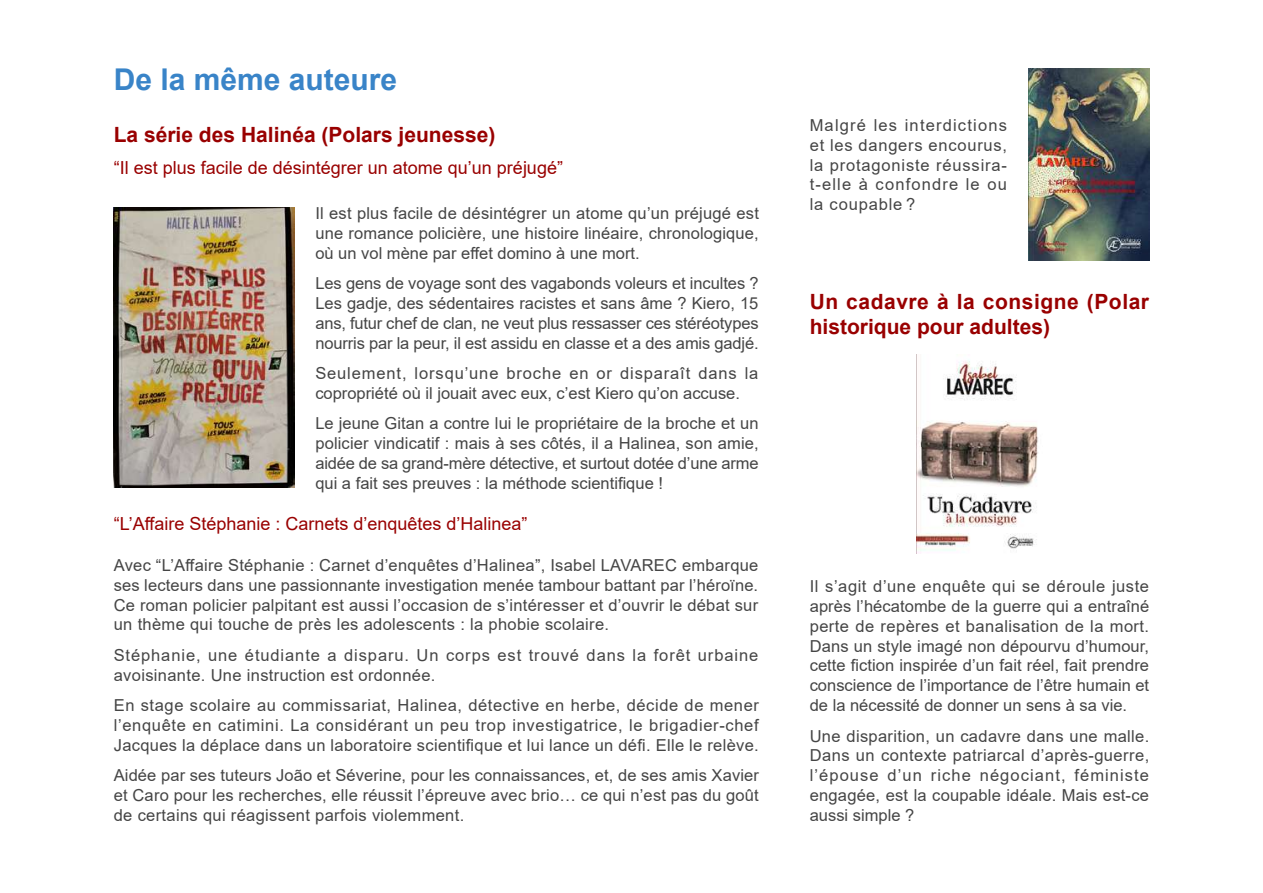
<style>
.page{position:relative;width:1263px;height:893px;background:#fff}
.page>*{position:absolute;margin:0;border:0;box-sizing:border-box;transform-origin:0 0}
.t1{font:700 30px "Arial";color:#3984c8}
.t2{font:700 21px/25.2px "Arial";letter-spacing:.025em;color:#900}
.t3{font:700 21px "Arial";color:#900}
.t4{font:18px "Arial";color:#900}
.t5{font:16.5px/19.8px "Arial";letter-spacing:.02em;color:#454545;text-align:justify}
.t6{font:16.5px/19.8px "Arial";letter-spacing:.055em;color:#454545}
.t7{font:16.5px/19.8px "Arial";color:#454545}
</style>
<div class="page">
<img style="left:114px;top:207px;width:180px;height:281px">
<img style="left:1028px;top:69px;width:121px;height:192px">
<img style="left:917px;top:360px;width:121px;height:193px">
<h1 class="t1" style="left:114px;top:58px;width:285px">De la même auteure</h1>
<p class="t3" style="left:114px;top:120px;width:383px">La série des Halinéa (Polars jeunesse)</p>
<p class="t4" style="left:114px;top:155px;width:451px">“Il est plus facile de désintégrer un atome qu’un préjugé”</p>
<p class="t5" style="left:315px;top:203px;width:445px">Il est plus facile de désintégrer un atome qu’un préjugé est une romance policière, une histoire linéaire, chronologique, où un vol mène par effet domino à une mort.</p>
<p class="t5" style="left:315px;top:274px;width:445px">Les gens de voyage sont des vagabonds voleurs et incultes ?<br>Les gadje, des sédentaires racistes et sans âme ? Kiero, 15 ans, futur chef de clan, ne veut plus ressasser ces stéréotypes nourris par la peur, il est assidu en classe et a des amis gadjé.</p>
<p class="t7" style="left:315px;top:363px;width:445px">Seulement, lorsqu’une broche en or disparaît dans la copropriété où il jouait avec eux, c’est Kiero qu’on accuse.</p>
<p class="t5" style="left:315px;top:414px;width:445px">Le jeune Gitan a contre lui le propriétaire de la broche et un policier vindicatif : mais à ses côtés, il a Halinea, son amie, aidée de sa grand-mère détective, et surtout dotée d’une arme qui a fait ses preuves : la méthode scientifique !</p>
<p class="t4" style="left:114px;top:512px;width:415px">“L’Affaire Stéphanie : Carnets d’enquêtes d’Halinea”</p>
<p class="t5" style="left:114px;top:555px;width:646px">Avec “L’Affaire Stéphanie : Carnet d’enquêtes d’Halinea”, Isabel LAVAREC embarque ses lecteurs dans une passionnante investigation menée tambour battant par l’héroïne.<br>Ce roman policier palpitant est aussi l’occasion de s’intéresser et d’ouvrir le débat sur un thème qui touche de près les adolescents : la phobie scolaire.</p>
<p class="t6" style="left:114px;top:645px;width:646px">Stéphanie, une étudiante a disparu. Un corps est trouvé dans la forêt urbaine avoisinante. Une instruction est ordonnée.</p>
<p class="t5" style="left:114px;top:695px;width:647px">En stage scolaire au commissariat, Halinea, détective en herbe, décide de mener l’enquête en catimini. La considérant un peu trop investigatrice, le brigadier-chef Jacques la déplace dans un laboratoire scientifique et lui lance un défi. Elle le relève.</p>
<p class="t5" style="left:114px;top:765px;width:647px">Aidée par ses tuteurs João et Séverine, pour les connaissances, et, de ses amis Xavier et Caro pour les recherches, elle réussit l’épreuve avec brio… ce qui n’est pas du goût de certains qui réagissent parfois violemment.</p>
<p class="t5" style="left:810px;top:115px;width:199px">Malgré les interdictions et les dangers encourus, la protagoniste réussira&shy;t-elle à confondre le ou la coupable ?</p>
<p class="t2" style="left:810px;top:289px;width:341px">Un cadavre à la consigne (Polar historique pour adultes)</p>
<p class="t5" style="left:810px;top:576px;width:341px">Il s’agit d’une enquête qui se déroule juste après l’hécatombe de la guerre qui a entraîné perte de repères et banalisation de la mort.<br>Dans un style imagé non dépourvu d’humour, cette fiction inspirée d’un fait réel, fait prendre conscience de l’importance de l’être humain et de la nécessité de donner un sens à sa vie.</p>
<p class="t5" style="left:810px;top:726px;width:341px">Une disparition, un cadavre dans une malle.<br>Dans un contexte patriarcal d’après-guerre, l’épouse d’un riche négociant, féministe engagée, est la coupable idéale. Mais est-ce aussi simple ?</p>
</div>
